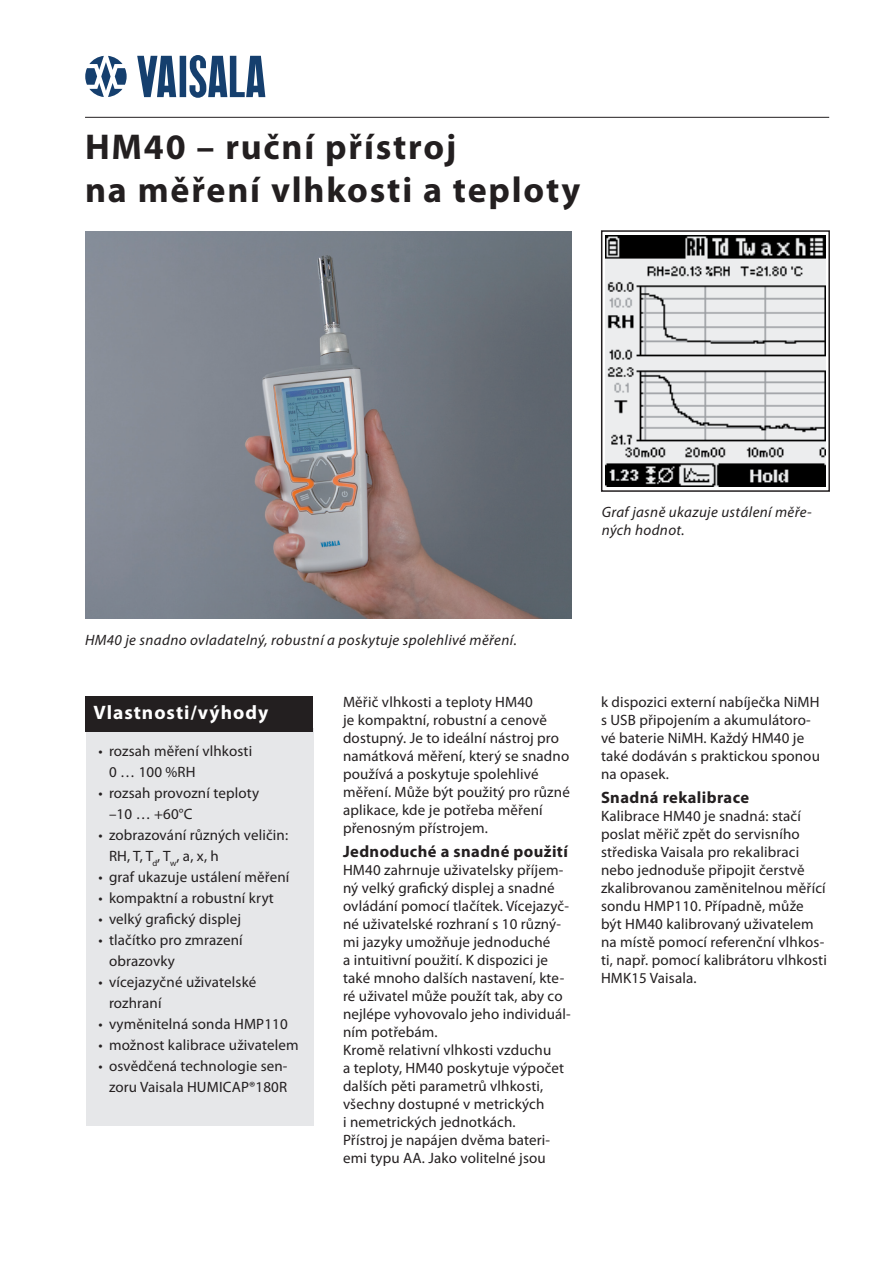
<style>
.page{position:relative;width:893px;height:1263px;background:#fff}
.page>*{position:absolute;margin:0;border:0;box-sizing:border-box;transform-origin:0 0}
.t1{font:700 36px/43.2px "Myriad Pro";letter-spacing:.05em;color:#231f20}
.t2{font:700 19.5px "Myriad Pro";letter-spacing:.05em;color:#fff}
.t3{font:700 16.5px "Myriad Pro";letter-spacing:.025em;color:#231f20}
.t4{font:15px/18px "Myriad Pro";letter-spacing:.01em;color:#231f20}
.t5{font:italic 15px/18px "Myriad Pro";letter-spacing:.025em;color:#231f20}
</style>
<div class="page">
<hr style="left:85px;top:117px;width:744px;height:1px;background:#231f20">
<svg style="left:137px;top:55px;width:128px;height:43px"></svg>
<svg style="left:85px;top:56px;width:42px;height:41px"></svg>
<img style="left:85px;top:231px;width:486px;height:387px">
<div style="left:86px;top:727px;width:227px;height:398px;background:#e6e7e9"></div>
<div style="left:85px;top:696px;width:228px;height:35px;background:#231f20"></div>
<img style="left:606px;top:235px;width:219px;height:252px">
<div style="left:601px;top:230px;width:229px;height:262px;border:2px solid #231f20"></div>
<h1 class="t1" style="left:85px;top:124px;width:497px">HM40 – ruční přístroj<br>na měření vlhkosti a teploty</h1>
<p class="t5" style="left:602px;top:503px;width:212px">Graf jasně ukazuje ustálení měře&shy;ných hodnot.</p>
<p class="t5" style="left:85px;top:631px;width:433px">HM40 je snadno ovladatelný, robustní a poskytuje spolehlivé měření.</p>
<h2 class="t2" style="left:94px;top:700px;width:176px">Vlastnosti/výhody</h2>
<p class="t4" style="left:109px;top:740px;width:145px;line-height:21px;text-indent:-10px">• rozsah měření vlhkosti<br>0 … 100 %RH</p>
<p class="t4" style="left:109px;top:782px;width:152px;line-height:21px;text-indent:-11px">• rozsah provozní teploty –10 … +60°C</p>
<p class="t4" style="left:109px;top:824px;width:181px;line-height:21px;text-indent:-10px">• zobrazování různých veličin:<br>RH, T, T<sub>d</sub>, T<sub>w</sub>, a, x, h</p>
<p class="t4" style="left:99px;top:867px;width:192px">• graf ukazuje ustálení měření</p>
<p class="t4" style="left:99px;top:888px;width:177px">• kompaktní a robustní kryt</p>
<p class="t4" style="left:99px;top:909px;width:144px">• velký grafický displej</p>
<p class="t4" style="left:109px;top:929px;width:135px;line-height:21px;text-indent:-10px">• tlačítko pro zmrazení obrazovky</p>
<p class="t4" style="left:109px;top:971px;width:149px;line-height:21px;text-indent:-10px">• vícejazyčné uživatelské rozhraní</p>
<p class="t4" style="left:99px;top:1014px;width:191px">• vyměnitelná sonda HMP110</p>
<p class="t4" style="left:99px;top:1035px;width:202px">• možnost kalibrace uživatelem</p>
<p class="t4" style="left:99px;top:1055px;width:191px;line-height:21px;text-align:right">• osvědčená technologie sen&shy;zoru Vaisala HUMICAP®180R</p>
<p class="t4" style="left:343px;top:693px;width:228px">Měřič vlhkosti a teploty HM40<br>je kompaktní, robustní a cenově dostupný. Je to ideální nástroj pro namátková měření, který se snadno používá a poskytuje spolehlivé měření. Může být použitý pro různé aplikace, kde je potřeba měření přenosným přístrojem.</p>
<p class="t3" style="left:343px;top:841px;width:226px">Jednoduché a snadné použití</p>
<p class="t4" style="left:343px;top:861px;width:229px">HM40 zahrnuje uživatelsky příjem&shy;ný velký grafický displej a snadné ovládání pomocí tlačítek. Vícejazyč&shy;né uživatelské rozhraní s 10 různý&shy;mi jazyky umožňuje jednoduché<br>a intuitivní použití. K dispozici je také mnoho dalších nastavení, kte&shy;ré uživatel může použít tak, aby co nejlépe vyhovovalo jeho individuál&shy;ním potřebám.<br>Kromě relativní vlhkosti vzduchu<br>a teploty, HM40 poskytuje výpočet dalších pěti parametrů vlhkosti, všechny dostupné v metrických<br>i nemetrických jednotkách.<br>Přístroj je napájen dvěma bateri&shy;emi typu AA. Jako volitelné jsou</p>
<p class="t4" style="left:601px;top:693px;width:220px">k dispozici externí nabíječka NiMH s USB připojením a akumulátoro&shy;vé baterie NiMH. Každý HM40 je také dodáván s praktickou sponou na opasek.</p>
<p class="t3" style="left:601px;top:787px;width:150px">Snadná rekalibrace</p>
<p class="t4" style="left:601px;top:807px;width:227px">Kalibrace HM40 je snadná: stačí poslat měřič zpět do servisního střediska Vaisala pro rekalibraci nebo jednoduše připojit čerstvě zkalibrovanou zaměnitelnou měřící sondu HMP110. Případně, může být HM40 kalibrovaný uživatelem na místě pomocí referenční vlhkos&shy;ti, např. pomocí kalibrátoru vlhkosti<br>HMK15 Vaisala.</p>
</div>
